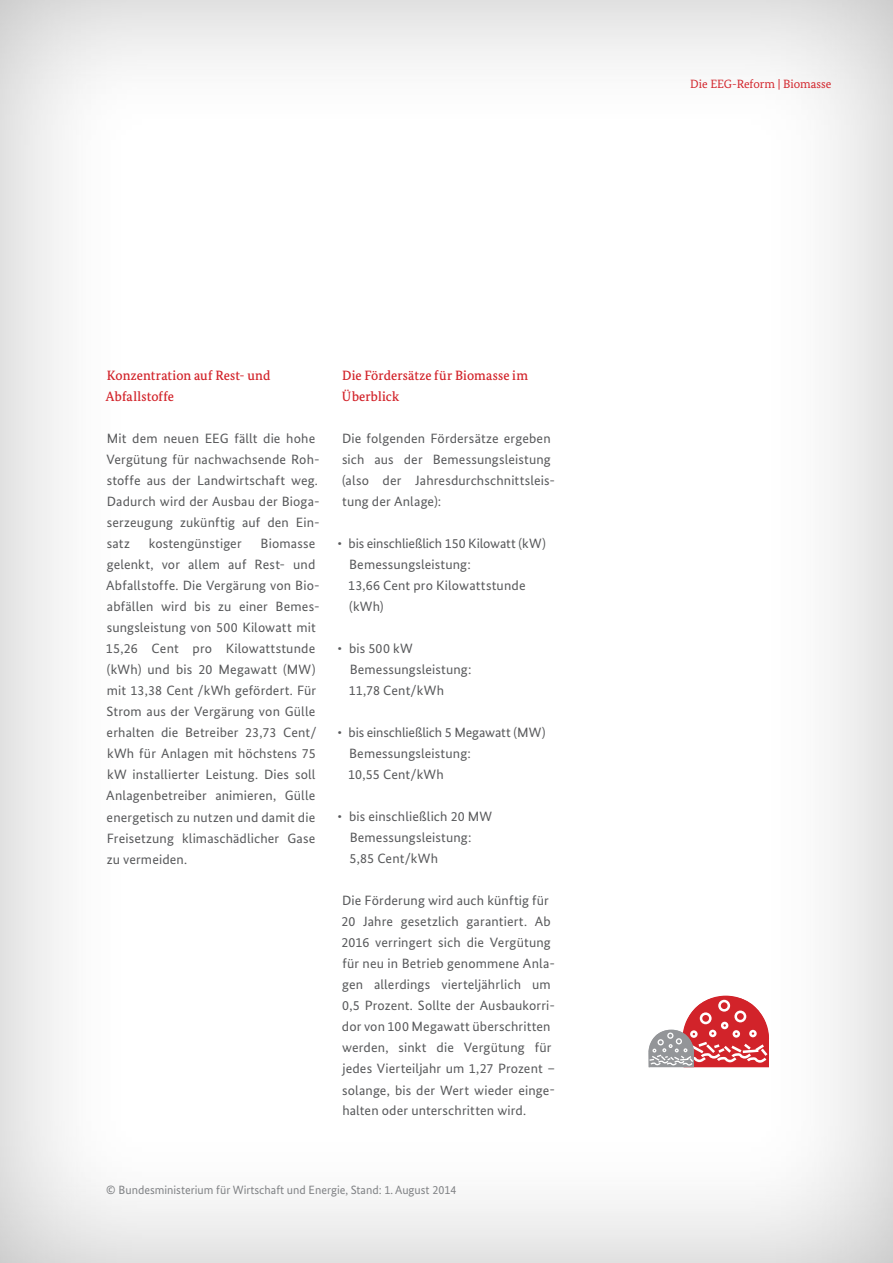
<style>
.page{position:relative;width:893px;height:1263px;background:#fff}
.page>*{position:absolute;margin:0;border:0;box-sizing:border-box;transform-origin:0 0}
.t1{font:13.5px/21px "Bundes Sans";letter-spacing:.01em;color:#58595b}
.t2{font:500 13.5px/21px "Bundes Serif";letter-spacing:.01em;color:#d2232a}
.t3{font:12px "Bundes Sans";color:#808285}
.t4{font:12px "Bundes Serif";color:#d2232a}
.s1{font-weight:500}
</style>
<div class="page">
<div style="left:0;top:0;width:893px;height:1263px;background:#000;opacity:.3"></div>
<svg style="left:648px;top:995px;width:121px;height:72px"></svg>
<p class="t2" style="left:106px;top:365px;width:166px">Konzentration auf Rest- und<br>Abfallstoffe</p>
<p class="t1" style="left:106px;top:428px;width:215px">Mit dem neuen EEG fällt die hohe<br>Vergütung für nachwachsende Roh&shy;stoffe aus der Landwirtschaft weg.<br>Dadurch wird der Ausbau der Bioga&shy;serzeugung zukünftig auf den Ein&shy;satz</p>
<p class="t1" style="left:149px;top:533px;width:94px">kostengünstiger</p>
<p class="t1" style="left:106px;top:533px;width:215px;text-indent:155px">Biomasse gelenkt, vor allem auf Rest- und<br>Abfallstoffe. Die Vergärung von Bio&shy;abfällen wird bis zu einer Bemes&shy;sungsleistung von 500 Kilowatt mit<br>15,26 Cent pro Kilowattstunde (kWh) und bis 20 Megawatt (MW) mit 13,38 Cent /kWh gefördert. Für<br>Strom aus der Vergärung von Gülle erhalten die Betreiber 23,73 Cent/ kWh für Anlagen mit höchstens 75 kW installierter Leistung. Dies soll<br>Anlagenbetreiber animieren, Gülle energetisch zu nutzen und damit die<br>Freisetzung klimaschädlicher Gase zu vermeiden.</p>
<p class="t2" style="left:342px;top:365px;width:188px">Die Fördersätze für Biomasse im<br>Überblick</p>
<p class="t1" style="left:342px;top:428px;width:214px">Die folgenden Fördersätze ergeben sich aus der Bemessungsleistung (also der Jahresdurchschnittsleis&shy;tung der Anlage):</p>
<p class="t1" style="left:348px;top:533px;width:199px;text-indent:-11px">• bis einschließlich 150 Kilowatt (kW)<br>Bemessungsleistung:<br>13,66 Cent pro Kilowattstunde (kWh)</p>
<p class="t1" style="left:349px;top:638px;width:124px;text-indent:-11px">• bis 500 kW<br>Bemessungsleistung:<br>11,78 Cent/kWh</p>
<p class="t1" style="left:348px;top:722px;width:199px;text-indent:-11px">• bis einschließlich 5 Megawatt (MW)<br>Bemessungsleistung:<br>10,55 Cent/kWh</p>
<p class="t1" style="left:349px;top:806px;width:144px;text-indent:-12px">• bis einschließlich 20 MW<br>Bemessungsleistung:<br>5,85 Cent/kWh</p>
<p class="t1" style="left:341px;top:890px;width:215px">Die Förderung wird auch künftig für 20 Jahre gesetzlich garantiert. Ab 2016 verringert sich die Vergütung für neu in Betrieb genommene Anla&shy;gen allerdings vierteljährlich um 0,5 Prozent. Sollte der Ausbaukorri&shy;dor von 100 Megawatt überschritten werden, sinkt die Vergütung für jedes Vierteiljahr um 1,27 Prozent – solange, bis der Wert wieder einge&shy;halten oder unterschritten wird.</p>
<p class="t3" style="left:106px;top:1183px;width:352px">© Bundesministerium für Wirtschaft und Energie, Stand: 1. August 2014</p>
<p class="t4" style="left:690px;top:77px;width:143px">Die EEG-Reform <span class="s1">|</span> Biomasse</p>
</div>
